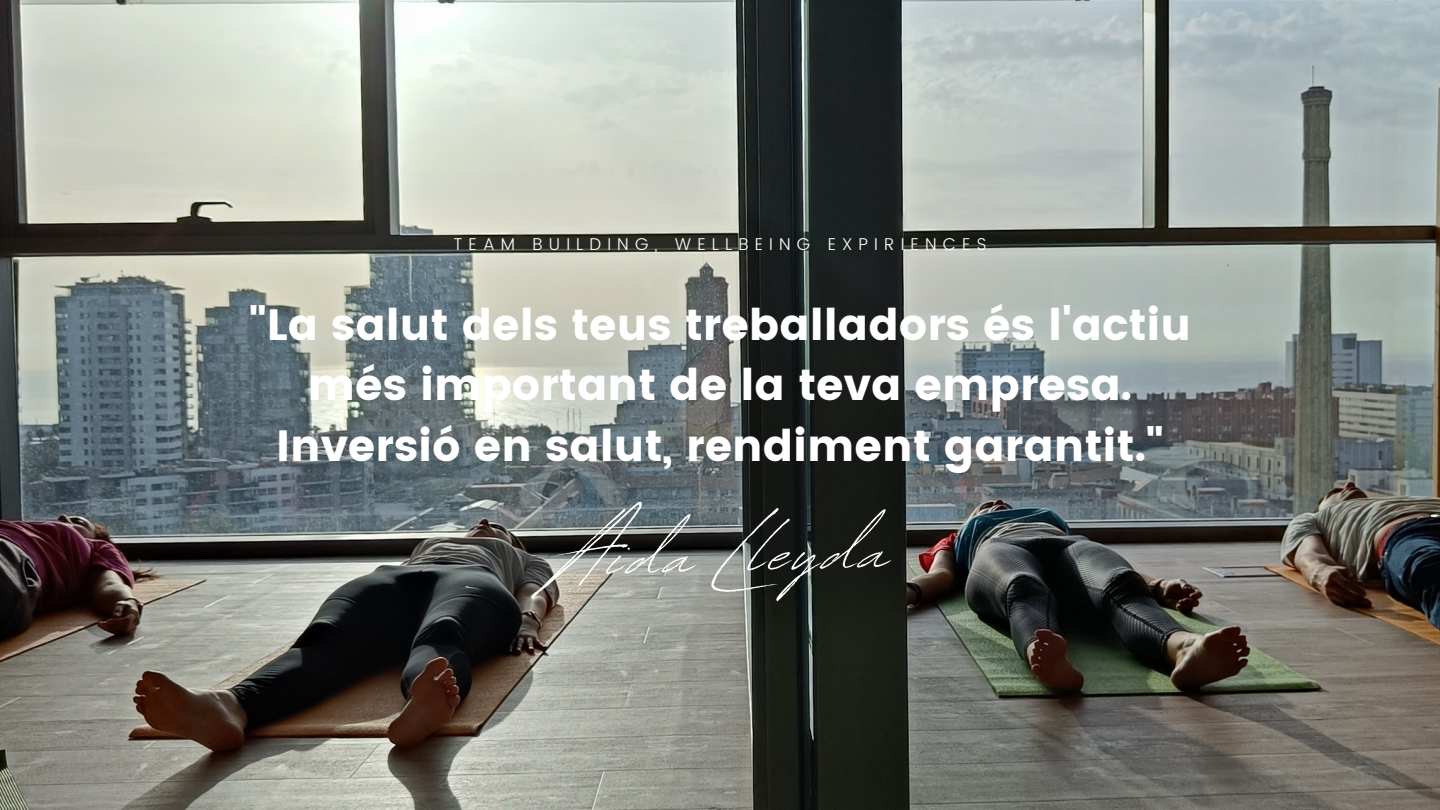
<style>
.page{position:relative;width:1440px;height:810px;background:#fff}
.page>*{position:absolute;margin:0;border:0;box-sizing:border-box;transform-origin:0 0}
.t1{font:100.5px "Revive 80 Signature";color:#fff}
.t2{font:43.7px/60.7px "Poppins";color:#fff;text-align:center}
.t3{font:300 17.1px "Poppins";letter-spacing:.36em;color:#fff}
</style>
<div class="page">
<img style="left:0;top:0;width:1440px;height:810px">
<p class="t3" style="left:453px;top:234px;width:535px">TEAM BUILDING, WELLBEING EXPIRIENCES</p>
<p class="t2" style="left:249px;top:294px;width:944px">"La salut dels teus treballadors és l'actiu més important de la teva empresa.<br>Inversió en salut, rendiment garantit."</p>
<p class="t1" style="left:550px;top:480px;width:339px;rotate:-1deg">Aida Lleyda</p>
</div>
